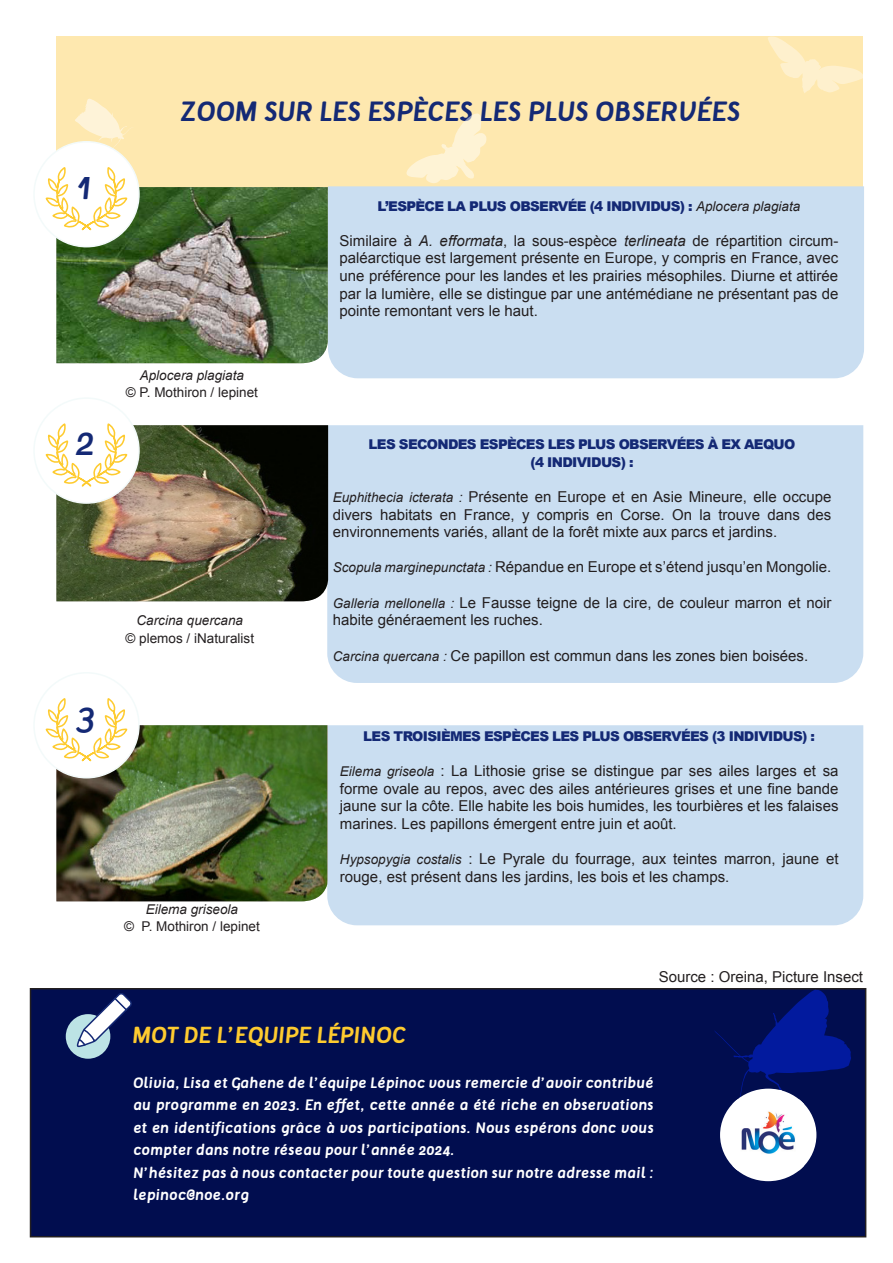
<style>
.page{position:relative;width:893px;height:1263px;background:#fff}
.page>*{position:absolute;margin:0;border:0;box-sizing:border-box;transform-origin:0 0}
.t1{font:italic 38.7px "Tellural Alt";color:#142975}
.COURANT{font:italic 700 27px "Tellural";color:#142975}
.COURANT-2{font:italic 700 22.5px "Tellural";color:#fecb2f}
.t2{font:15px/17.7px "Arial";color:#231f20;text-align:justify}
.t3{font:italic 700 14.7px/22.5px "Tellural";color:#fff;text-align:justify}
.t4{font:900 13.5px "Arial";letter-spacing:-.05em;color:#142975}
.t5{font:13.5px "Arial";color:#231f20}
.t6{font:italic 13.5px "Arial";color:#231f20}
.s1{font-weight:400;font-style:italic;color:#231f20}
.s2{font-style:italic}
.s3{font-style:italic;font-size:13.5px}
</style>
<div class="page">
<div style="left:56px;top:36px;width:807px;height:154px;background:#fee8af"></div>
<div style="left:328px;top:186px;width:536px;height:192px;background:#cadef1"></div>
<div style="left:327px;top:425px;width:536px;height:258px;background:#cadef1"></div>
<div style="left:328px;top:725px;width:535px;height:200px;background:#cadef1"></div>
<div style="left:31px;top:989px;width:835px;height:248px;background:#010d4f"></div>
<div style="left:30px;top:988px;width:836px;height:249px;border:2px solid #231f20"></div>
<img style="left:56px;top:187px;width:272px;height:176px">
<img style="left:56px;top:425px;width:272px;height:176px">
<img style="left:56px;top:725px;width:271px;height:176px">
<div style="left:34px;top:673px;width:105px;height:105px;background:#fff;border-radius:50%"></div>
<div style="left:33px;top:672px;width:107px;height:106px;border:2px solid #f3fafa;border-radius:50%"></div>
<svg style="left:44px;top:698px;width:85px;height:65px"></svg>
<div style="left:34px;top:398px;width:105px;height:105px;background:#fff;border-radius:50%"></div>
<div style="left:33px;top:397px;width:107px;height:107px;border:2px solid #f3fafa;border-radius:50%"></div>
<svg style="left:44px;top:423px;width:85px;height:65px"></svg>
<div style="left:34px;top:142px;width:105px;height:105px;background:#fff;border-radius:50%"></div>
<svg style="left:44px;top:167px;width:85px;height:65px"></svg>
<div style="left:720px;top:1089px;width:96px;height:92px;background:#fff;border-radius:50%"></div>
<img style="left:733px;top:1111px;width:71px;height:59px">
<div style="left:66px;top:1014px;width:44px;height:45px;background:#bce3e5;border-radius:50%"></div>
<svg style="left:75px;top:993px;width:57px;height:54px"></svg>
<svg style="left:714px;top:989px;width:138px;height:118px"></svg>
<svg style="left:75px;top:98px;width:56px;height:55px"></svg>
<svg style="left:768px;top:36px;width:95px;height:57px"></svg>
<svg style="left:406px;top:113px;width:80px;height:70px"></svg>
<p class="t1" style="left:74px;top:164px;width:22px">1</p>
<p class="t1" style="left:74px;top:421px;width:22px">2</p>
<p class="t1" style="left:74px;top:695px;width:22px">3</p>
<p class="COURANT" style="left:180px;top:96px;width:561px">ZOOM SUR LES ESPÈCES LES PLUS OBSERVÉES</p>
<p class="t6" style="left:140px;top:366px;width:106px">Aplocera plagiata</p>
<p class="t5" style="left:126px;top:384px;width:134px">© P. Mothiron / lepinet</p>
<p class="t6" style="left:137px;top:612px;width:108px">Carcina quercana</p>
<p class="t5" style="left:126px;top:629px;width:130px">© plemos / iNaturalist</p>
<p class="t6" style="left:146px;top:900px;width:94px">Eilema griseola</p>
<p class="t5" style="left:124px;top:918px;width:137px">© P. Mothiron / lepinet</p>
<p class="t4" style="left:378px;top:196px;width:424px">L’ESPÈCE LA PLUS OBSERVÉE (4 INDIVIDUS) : <span class="s1">Aplocera plagiata</span></p>
<p class="t2" style="left:340px;top:232px;width:500px">Similaire à <span class="s2">A. efformata</span>, la sous-espèce <span class="s2">terlineata</span> de répartition circum&shy;paléarctique est largement présente en Europe, y compris en France, avec une préférence pour les landes et les prairies mésophiles. Diurne et attirée par la lumière, elle se distingue par une antémédiane ne présentant pas de pointe remontant vers le haut.</p>
<p class="t4" style="left:369px;top:434px;width:428px">LES SECONDES ESPÈCES LES PLUS OBSERVÉES À EX AEQUO</p>
<p class="t4" style="left:530px;top:452px;width:105px">(4 INDIVIDUS) :</p>
<p class="t2" style="left:333px;top:488px;width:500px"><span class="s3">Euphithecia icterata :</span> Présente en Europe et en Asie Mineure, elle occupe divers habitats en France, y compris en Corse. On la trouve dans des environnements variés, allant de la forêt mixte aux parcs et jardins.</p>
<p class="t2" style="left:333px;top:558px;width:500px"><span class="s3">Scopula marginepunctata :</span> Répandue en Europe et s’étend jusqu’en Mongolie.</p>
<p class="t2" style="left:333px;top:594px;width:500px"><span class="s3">Galleria mellonella :</span> Le Fausse teigne de la cire, de couleur marron et noir habite généraement les ruches.</p>
<p class="t2" style="left:333px;top:647px;width:477px"><span class="s3">Carcina quercana :</span> Ce papillon est commun dans les zones bien boisées.</p>
<p class="t4" style="left:363px;top:726px;width:453px">LES TROISIÈMES ESPÈCES LES PLUS OBSERVÉES (3 INDIVIDUS) :</p>
<p class="t2" style="left:340px;top:762px;width:500px"><span class="s3">Eilema griseola</span> : La Lithosie grise se distingue par ses ailes larges et sa forme ovale au repos, avec des ailes antérieures grises et une fine bande jaune sur la côte. Elle habite les bois humides, les tourbières et les falaises marines. Les papillons émergent entre juin et août.</p>
<p class="t2" style="left:340px;top:850px;width:500px"><span class="s3">Hypsopygia costalis</span> : Le Pyrale du fourrage, aux teintes marron, jaune et rouge, est présent dans les jardins, les bois et les champs.</p>
<p class="t2" style="left:659px;top:968px;width:206px">Source : Oreina, Picture Insect</p>
<p class="COURANT-2" style="left:132px;top:1023px;width:275px">MOT DE L’EQUIPE LÉPINOC</p>
<p class="t3" style="left:133px;top:1071px;width:522px">Olivia, Lisa et Gahene de l’équipe Lépinoc vous remercie d’avoir contribué au programme en 2023. En effet, cette année a été riche en observations et en identifications grâce à vos participations. Nous espérons donc vous compter dans notre réseau pour l’année 2024.</p>
<p class="t3" style="left:133px;top:1161px;width:522px">N’hésitez pas à nous contacter pour toute question sur notre adresse mail :</p>
<p class="t3" style="left:133px;top:1184px;width:117px">lepinoc@noe.org</p>
</div>
